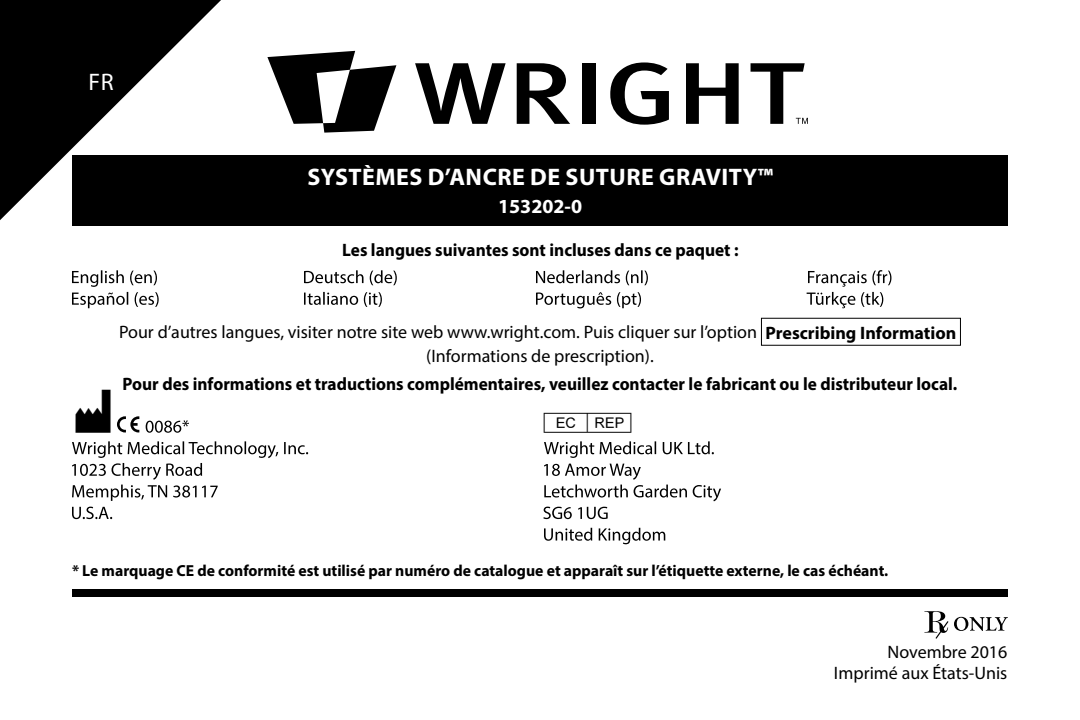
<style>
.page{position:relative;width:1080px;height:720px;background:#fff}
.page>*{position:absolute;margin:0;border:0;box-sizing:border-box;transform-origin:0 0}
.t1{font:48px "mdd en 980";color:#000}
.t2{font:700 24px "Myriad Pro";letter-spacing:.02em;color:#fff}
.t3{font:24px "Myriad Pro";color:#fff}
.t4{font:700 20px "Myriad Pro";color:#fff}
.t5{font:18px/21.6px "Myriad Pro";color:#000;text-align:right}
.t6{font:700 18px "Myriad Pro";color:#000;scale:.96 1}
.t7{font:700 16px "Myriad Pro";color:#000}
.s1{font-weight:700}
</style>
<div class="page">
<svg style="left:415px;top:63px;width:91px;height:61px"></svg>
<svg style="left:517px;top:63px;width:53px;height:61px"></svg>
<div style="left:583px;top:63px;width:13px;height:61px;background:#000"></div>
<svg style="left:610px;top:62px;width:59px;height:63px"></svg>
<svg style="left:686px;top:63px;width:53px;height:61px"></svg>
<svg style="left:267px;top:51px;width:129px;height:82px"></svg>
<svg style="left:751px;top:63px;width:57px;height:61px"></svg>
<div style="left:72px;top:155px;width:936px;height:70px;background:#000"></div>
<svg style="left:924px;top:611px;width:84px;height:28px"></svg>
<div style="left:72px;top:590px;width:936px;height:7px;background:#000"></div>
<svg style="left:117px;top:416px;width:72px;height:17px"></svg>
<svg style="left:72px;top:441px;width:649px;height:60px"></svg>
<svg style="left:72px;top:507px;width:536px;height:12px"></svg>
<svg style="left:544px;top:528px;width:121px;height:16px"></svg>
<svg style="left:72px;top:270px;width:819px;height:38px"></svg>
<svg style="left:0;top:0;width:221px;height:220px;fill:#000"></svg>
<h2 class="t3" style="left:88px;top:67px;width:27px">FR</h2>
<h2 class="t2" style="left:307px;top:161px;width:467px">SYSTÈMES D’ANCRE DE SUTURE GRAVITY™</h2>
<p class="t4" style="left:498px;top:193px;width:86px">153202-0</p>
<p class="t6" style="left:342px;top:238px;width:414px">Les langues suivantes sont incluses dans ce paquet :</p>
<h1 class="t1" style="left:72px;top:388px;width:41px">M</h1>
<p class="t5" style="left:119px;top:319px;width:839px;line-height:24px;text-align:center">Pour d’autres langues, visiter notre site web www.wright.com. Puis cliquer sur l’option <span class="s1">Prescribing Information </span>(Informations de prescription).</p>
<p class="t6" style="left:123px;top:372px;width:871px">Pour des informations et traductions complémentaires, veuillez contacter le fabricant ou le distributeur local.</p>
<h1 class="t1" style="left:540px;top:388px;width:99px">P</h1>
<p class="t7" style="left:72px;top:560px;width:818px">* Le marquage CE de conformité est utilisé par numéro de catalogue et apparaît sur l’étiquette externe, le cas échéant.</p>
<p class="t5" style="left:834px;top:641px;width:175px">Novembre 2016<br>Imprimé aux États-Unis</p>
</div>
